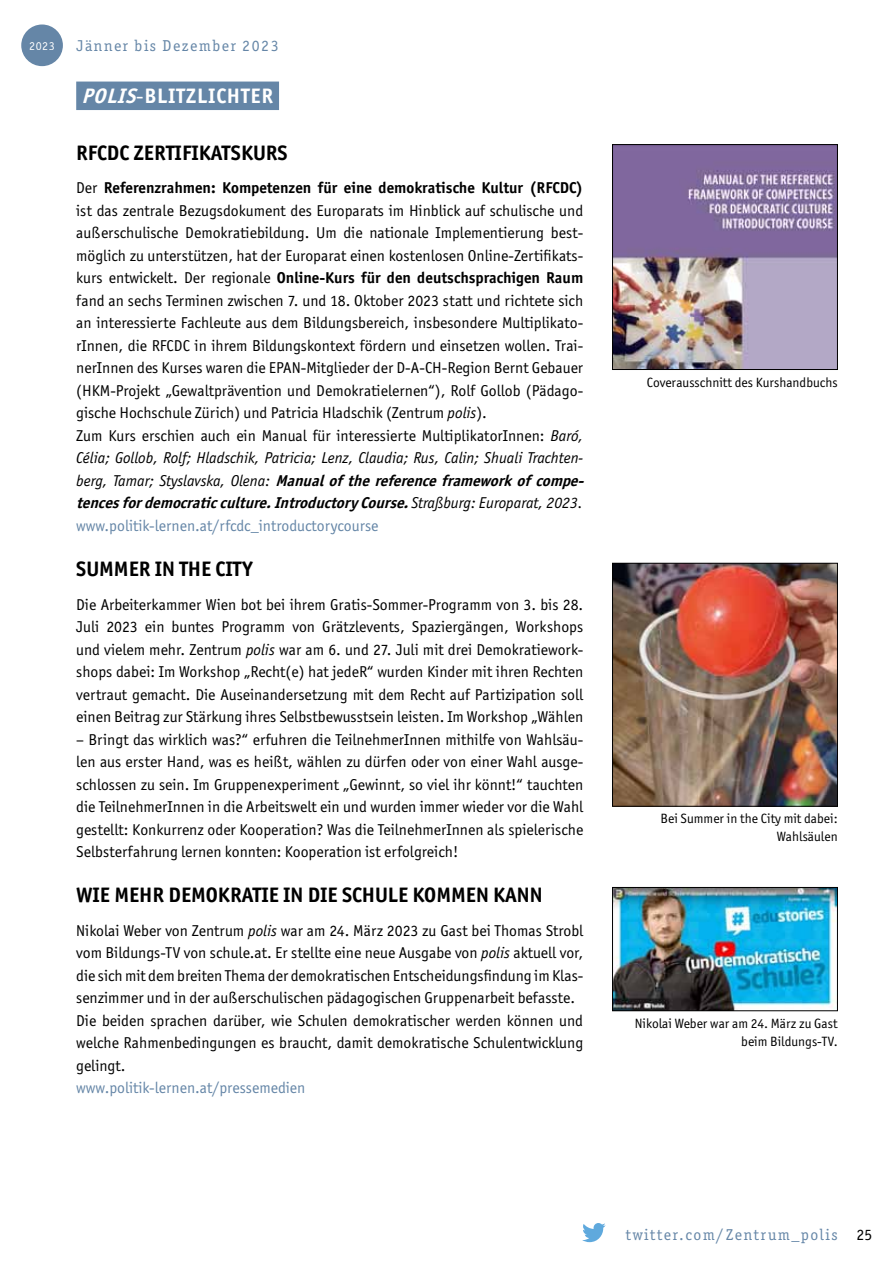
<style>
.page{position:relative;width:893px;height:1263px;background:#fff}
.page>*{position:absolute;margin:0;border:0;box-sizing:border-box;transform-origin:0 0}
.t1{font:700 21px "Officina San ITC";color:#000}
.t2{font:700 21px "Officina San ITC";letter-spacing:.04em;color:#fff}
.t3{font:15.75px/22.5px "Officina San ITC";color:#000}
.t4{font:15.75px "Officina Ser ITC";letter-spacing:.1em;color:#6586a7}
.t5{font:15.75px "Officina San ITC";color:#6586a7}
.t6{font:15.75px "Officina Ser ITC";color:#000}
.t7{font:13.5px/18px "Officina San ITC";color:#000;text-align:right}
.t8{font:12px "Officina Ser ITC";color:#fff}
.s1{font-style:italic}
.s2{font-weight:400}
.s3{font-weight:700}
.s4{font-weight:700;font-style:italic}
.s5{color:#6586a7}
</style>
<div class="page">
<div style="left:76px;top:82px;width:203px;height:28px;background:#6586a7"></div>
<img style="left:614px;top:889px;width:222px;height:120px">
<div style="left:612px;top:887px;width:226px;height:124px;border:1px solid #000"></div>
<img style="left:614px;top:146px;width:222px;height:222px">
<div style="left:612px;top:144px;width:226px;height:226px;border:1px solid #000"></div>
<img style="left:614px;top:565px;width:222px;height:239px">
<div style="left:612px;top:563px;width:226px;height:243px;border:1px solid #000"></div>
<div style="left:22px;top:25px;width:40px;height:40px;background:#6586a7;border-radius:50%"></div>
<div style="left:21px;top:25px;width:42px;height:41px;border:2px solid #6586a7;border-radius:50%"></div>
<svg style="left:582px;top:1223px;width:24px;height:19px"></svg>
<p class="t8" style="left:29px;top:39px;width:27px">2023</p>
<p class="t4" style="left:77px;top:37px;width:203px">Jänner bis Dezember 2023</p>
<h1 class="t2" style="left:81px;top:83px;width:193px"><span class="s1">polis</span><span class="s2">-</span>Blitzlichter</h1>
<h1 class="t1" style="left:76px;top:139px;width:109px">RFCDC Zertifik</h1>
<h1 class="t1" style="left:211px;top:139px;width:78px">atskurs</h1>
<p class="t3" style="left:76px;top:177px;width:514px">Der <span class="s3">Referenzrahmen: Kompetenzen für eine demokratische Kultur (RFCDC) </span>ist das zentrale Bezugsdokument des Europarats im Hinblick auf schulische und außerschulische Demokratiebildung. Um die nationale Implementierung best&shy;möglich zu unterstützen, hat der Europarat einen kostenlosen Online-Zertifikats&shy;kurs entwickelt. Der regionale <span class="s3">Online-Kurs für den deutschsprachigen Raum </span>fand an sechs Terminen zwischen 7. und 18. Oktober 2023 statt und richtete sich an interessierte Fachleute aus dem Bildungsbereich, insbesondere Multiplikato&shy;rInnen, die RFCDC in ihrem Bildungskontext fördern und einsetzen wollen. Trai&shy;nerInnen des Kurses waren die EPAN-Mitglieder der D-A-CH-Region Bernt Gebauer (HKM-Projekt „Gewaltprävention und Demokratielernen“), Rolf Gollob (Pädago&shy;gische Hochschule Zürich) und Patricia Hladschik (Zentrum <span class="s1">polis</span>).<br>Zum Kurs erschien auch ein Manual für interessierte MultiplikatorInnen: <span class="s1">Baró, Célia; Gollob, Rolf; Hladschik, Patricia; Lenz, Claudia; Rus, Calin; Shuali Trachten&shy;b e rg , Ta m a r; S tys l a vs k a , O l e n a :</span> <span class="s4">Manualofthereferenceframeworkofcompe&shy;tencesfordemocraticculture.Introductory Course.</span><span class="s1">S t raß b u rg : E u r o p a ra t, 2 0 2 3 . </span><span class="s5">www.politik-lernen.at/rfcdc_introductorycourse</span></p>
<h1 class="t1" style="left:76px;top:556px;width:178px">Summer in the City</h1>
<p class="t3" style="left:76px;top:593px;width:509px;text-align:justify">Die Arbeiterkammer Wien bot bei ihrem Gratis-Sommer-Programm von 3. bis 28.<br>Juli 2023 ein buntes Programm von Grätzlevents, Spaziergängen, Workshops und vielem mehr. Zentrum <span class="s1">polis</span> war am 6. und 27. Juli mit drei Demokratiework&shy;shops dabei: Im Workshop „Recht(e) hat jedeR“ wurden Kinder mit ihren Rechten vertraut gemacht. Die Auseinandersetzung mit dem Recht auf Partizipation soll einen Beitrag zur Stärkung ihres Selbstbewusstsein leisten. Im Workshop „Wählen</p>
<p class="t3" style="left:76px;top:728px;width:509px;text-align:justify">– Bringt das wirklich was?“ erfuhren die TeilnehmerInnen mithilfe von Wahlsäu&shy;len aus erster Hand, was es heißt, wählen zu dürfen oder von einer Wahl ausge&shy;schlossen zu sein. Im Gruppenexperiment „Gewinnt, so viel ihr könnt!“ tauchten die TeilnehmerInnen in die Arbeitswelt ein und wurden immer wieder vor die Wahl gestellt: Konkurrenz oder Kooperation? Was die TeilnehmerInnen als spielerische Selbsterfahrung lernen konnten: Kooperation ist erfolgreich!</p>
<h1 class="t1" style="left:76px;top:882px;width:468px">Wie mehr Demokratie in die Schule kommen kann</h1>
<p class="t3" style="left:76px;top:919px;width:509px">Nikolai Weber von Zentrum <span class="s1">polis</span> war am 24. März 2023 zu Gast bei Thomas Strobl vom Bildungs-TV von schule.at. Er stellte eine neue Ausgabe von <span class="s1">polis</span> aktuell vor, die sich mit dem breiten Thema der demokratischen Entscheidungsfindung im Klas&shy;senzimmer und in der außerschulischen pädagogischen Gruppenarbeit befasste.<br>Die beiden sprachen darüber, wie Schulen demokratischer werden können und welche Rahmenbedingungen es braucht, damit demokratische Schulentwicklung gelingt.</p>
<p class="t5" style="left:76px;top:1079px;width:231px">www.politik-lernen.at/pressemedien</p>
<p class="t7" style="left:647px;top:374px;width:192px">Coverausschnitt des Kurshandbuchs</p>
<p class="t7" style="left:661px;top:809px;width:179px">Bei Summer in the City mit dabei:<br>Wahlsäulen</p>
<p class="t7" style="left:635px;top:1014px;width:204px">Nikolai Weber war am 24. März zu Gast beim Bildungs-TV.</p>
<p class="t4" style="left:626px;top:1225px;width:213px">twitter.com/Zentrum_polis</p>
<p class="t6" style="left:857px;top:1225px;width:17px">25</p>
</div>
